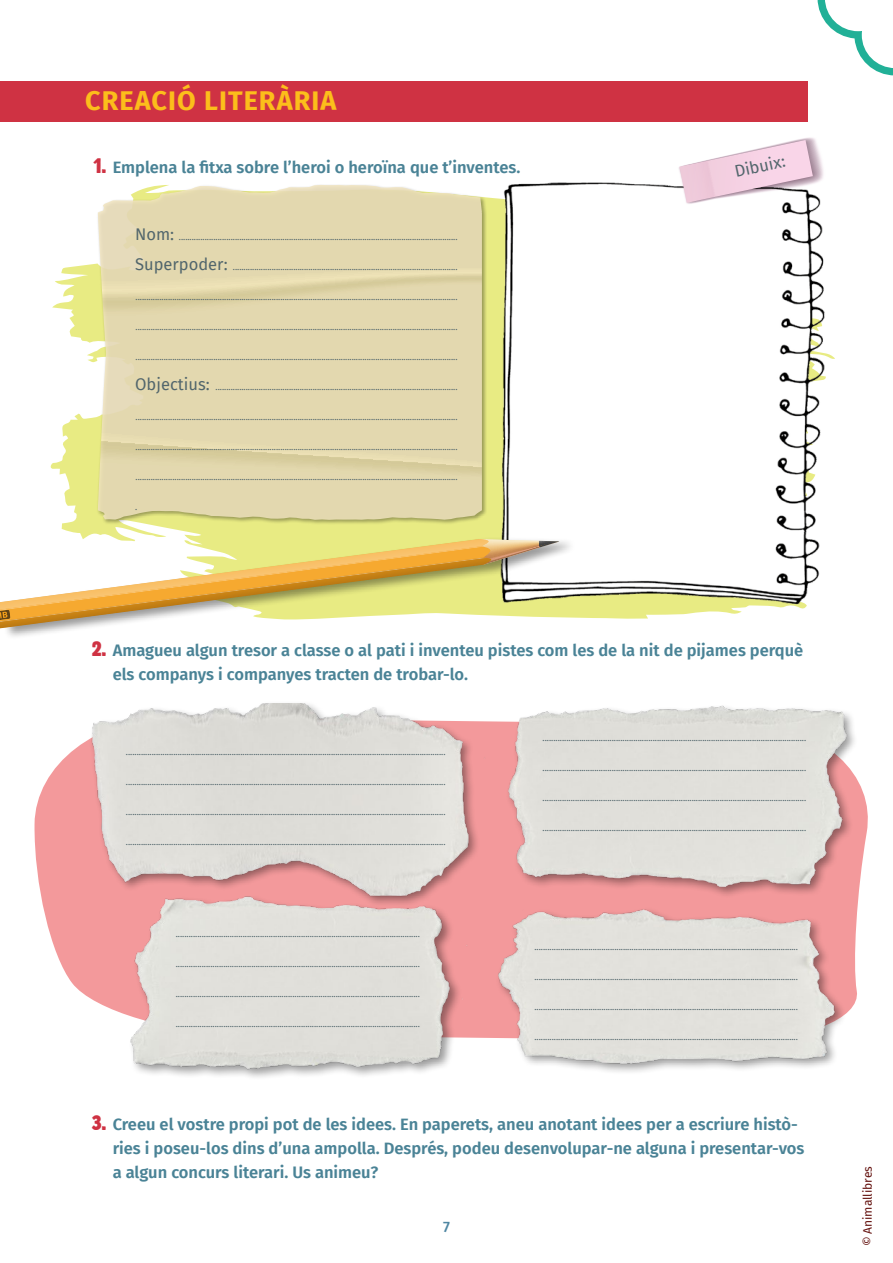
<style>
.page{position:relative;width:893px;height:1263px;background:#fff}
.page>*{position:absolute;margin:0;border:0;box-sizing:border-box;transform-origin:0 0}
.Títol_1{font:700 27px "Fira Sans";letter-spacing:.04em;color:#fcbe1b}
.t1{font:600 16.5px/24px "Fira Sans";color:#4a8396}
.Text_activitats{font:16.5px "Fira Sans";color:#52666c}
.t2{font:500 15px "Fira Sans";color:#4e86a2}
.t3{font:12px "Fira Sans";letter-spacing:-.01em;color:#651310}
.Text_activitats-2{font:9px "Fira Sans";color:#52666c}
.s1{font-family:"Block Berthold";font-weight:400;font-stretch:condensed;font-size:21px;color:#cf3243}
.s2{font-size:16.5px}
</style>
<div class="page">
<svg style="left:51px;top:263px;width:418px;height:272px;fill:#e8eb83"></svg>
<svg style="left:34px;top:758px;width:825px;height:250px;fill:#f3999b"></svg>
<img style="left:469px;top:182px;width:366px;height:437px">
<div style="left:97px;top:184px;width:390px;height:341px;background:#000;opacity:.4"></div>
<svg style="left:98px;top:216px;width:384px;height:290px"></svg>
<svg style="left:98px;top:185px;width:384px;height:31px"></svg>
<svg style="left:98px;top:506px;width:384px;height:14px"></svg>
<svg style="left:677px;top:137px;width:151px;height:69px"></svg>
<img style="left:65px;top:704px;width:426px;height:205px">
<div style="left:505px;top:703px;width:353px;height:195px;background:#f3999b"></div>
<img style="left:488px;top:703px;width:380px;height:189px">
<img style="left:108px;top:892px;width:361px;height:186px">
<img style="left:459px;top:906px;width:400px;height:172px">
<svg style="left:817px;top:0;width:76px;height:75px"></svg>
<div style="left:0;top:81px;width:808px;height:41px;background:#cf3243"></div>
<div style="left:3px;top:535px;width:574px;height:105px;background:#000;opacity:.4"></div>
<svg style="left:0;top:539px;width:559px;height:90px"></svg>
<p class="Títol_1" style="left:85px;top:78px;width:253px">CREACIÓ LITERÀRIA</p>
<p class="t1" style="left:93px;top:154px;width:429px"><span class="s1">1.</span> Emplena la fitxa sobre l’heroi o heroïna que t’inventes.</p>
<p class="Text_activitats-2" style="left:135px;top:230px;width:324px"><span class="s2">Nom:</span> .................................................................................................................................</p>
<p class="Text_activitats-2" style="left:135px;top:260px;width:324px"><span class="s2">Superpoder:</span> ........................................................................................................</p>
<p class="Text_activitats-2" style="left:136px;top:290px;width:323px">.....................................................................................................................................................</p>
<p class="Text_activitats-2" style="left:136px;top:320px;width:323px">.....................................................................................................................................................</p>
<p class="Text_activitats-2" style="left:136px;top:350px;width:323px">.....................................................................................................................................................</p>
<p class="Text_activitats-2" style="left:135px;top:380px;width:324px"><span class="s2">Objectius:</span> ................................................................................................................</p>
<p class="Text_activitats-2" style="left:136px;top:410px;width:323px">.....................................................................................................................................................</p>
<p class="Text_activitats-2" style="left:136px;top:440px;width:323px">.....................................................................................................................................................</p>
<p class="Text_activitats-2" style="left:136px;top:470px;width:323px">.....................................................................................................................................................</p>
<p class="Text_activitats-2" style="left:135px;top:500px;width:4px">.</p>
<p class="Text_activitats" style="left:732px;top:159px;width:53px;rotate:-12deg">Dibuix:</p>
<p class="t1" style="left:113px;top:637px;width:692px;text-indent:-21px"><span class="s1">2.</span> Amagueu algun tresor a classe o al pati i inventeu pistes com les de la nit de pijames perquè els companys i companyes tracten de trobar-lo.</p>
<p class="Text_activitats-2" style="left:126px;top:745px;width:321px">....................................................................................................................................................</p>
<p class="Text_activitats-2" style="left:126px;top:775px;width:321px">....................................................................................................................................................</p>
<p class="Text_activitats-2" style="left:126px;top:805px;width:321px">....................................................................................................................................................</p>
<p class="Text_activitats-2" style="left:126px;top:835px;width:321px">....................................................................................................................................................</p>
<p class="Text_activitats-2" style="left:176px;top:927px;width:246px">.................................................................................................................</p>
<p class="Text_activitats-2" style="left:176px;top:957px;width:246px">.................................................................................................................</p>
<p class="Text_activitats-2" style="left:176px;top:987px;width:246px">.................................................................................................................</p>
<p class="Text_activitats-2" style="left:176px;top:1017px;width:246px">.................................................................................................................</p>
<p class="Text_activitats-2" style="left:543px;top:731px;width:265px">..........................................................................................................................</p>
<p class="Text_activitats-2" style="left:543px;top:761px;width:265px">..........................................................................................................................</p>
<p class="Text_activitats-2" style="left:543px;top:791px;width:265px">..........................................................................................................................</p>
<p class="Text_activitats-2" style="left:543px;top:821px;width:265px">..........................................................................................................................</p>
<p class="Text_activitats-2" style="left:534px;top:940px;width:265px">..........................................................................................................................</p>
<p class="Text_activitats-2" style="left:534px;top:970px;width:265px">..........................................................................................................................</p>
<p class="Text_activitats-2" style="left:534px;top:1000px;width:265px">..........................................................................................................................</p>
<p class="Text_activitats-2" style="left:534px;top:1030px;width:265px">..........................................................................................................................</p>
<p class="t1" style="left:113px;top:1111px;width:693px;text-indent:-20px"><span class="s1">3.</span> Creeu el vostre propi pot de les idees. En paperets, aneu anotant idees per a escriure histò&shy;ries i poseu-los dins d’una ampolla. Després, podeu desenvolupar-ne alguna i presentar-vos a algun concurs literari. Us animeu?</p>
<h3 class="t2" style="left:443px;top:1214px;width:8px">7</h3>
<h3 class="t3" style="left:858px;top:1246px;width:81px;rotate:-90deg">© Animallibres</h3>
</div>
